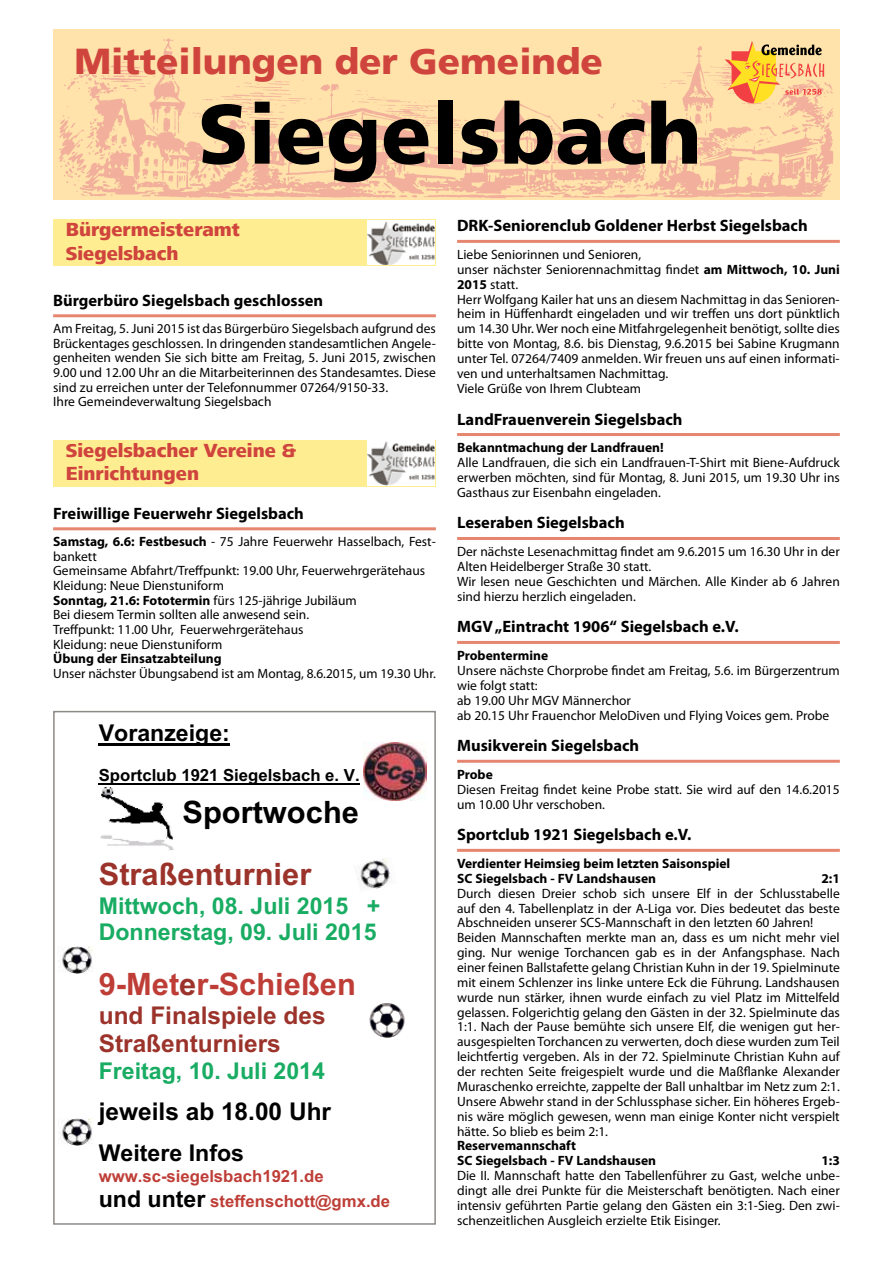
<style>
.page{position:relative;width:893px;height:1263px;background:#fff}
.page>*{position:absolute;margin:0;border:0;box-sizing:border-box;transform-origin:0 0}
.t1{font:900 84px "Frutiger LT";color:#000}
.t2{font:900 36px "Frutiger LT";color:#d0443e}
.t3{font:700 30.9px "Arial";color:#be3e37}
.t4{font:700 30.9px "Arial";color:#9b332b}
.t5{font:700 30.9px "Arial";color:#000}
.t6{font:700 24.45px/28px "Arial";color:#9b332b}
.t7{font:700 24.45px "Arial";color:#000}
.t8{font:700 23.1px/26.5px "Arial";color:#19ac63}
.t9{font:700 23.1px "Arial";color:#000}
.t10{font:800 19.5px/23.4px "Frutiger Next LT";color:#d0443e}
.t11{font:700 16.8px/25.2px "Arial";color:#be3e37}
.t12{font:700 16.8px "Arial";color:#000}
.t13{font:700 16.5px "Myriad Pro";color:#000}
.t14{font:13.5px/14.9px "Myriad Pro";color:#000}
.t15{font:700 13.5px/14.9px "Myriad Pro";color:#000}
.s1{font-weight:700}
.s2{color:#9b332b}
.s3{font-size:23.1px;color:#000}
</style>
<div class="page">
<hr style="left:892px;top:0;width:1px;height:51px;background:#ffed91">
<div style="left:53px;top:30px;width:787px;height:170px;background:#ffe3aa"></div>
<img style="left:59px;top:38px;width:774px;height:161px">
<svg style="left:725px;top:41px;width:99px;height:62px"></svg>
<hr style="left:53px;top:314px;width:383px;height:3px;background:#e68670">
<div style="left:53px;top:219px;width:383px;height:47px;background:#ffed91"></div>
<img style="left:367px;top:220px;width:68px;height:45px">
<hr style="left:53px;top:527px;width:383px;height:3px;background:#e68670">
<div style="left:53px;top:440px;width:383px;height:46px;background:#ffed91"></div>
<img style="left:367px;top:441px;width:68px;height:44px">
<hr style="left:457px;top:240px;width:383px;height:3px;background:#e68670">
<hr style="left:457px;top:433px;width:383px;height:3px;background:#e68670">
<hr style="left:457px;top:537px;width:383px;height:3px;background:#e68670">
<hr style="left:457px;top:641px;width:383px;height:3px;background:#e68670">
<hr style="left:457px;top:760px;width:383px;height:3px;background:#e68670">
<hr style="left:457px;top:849px;width:383px;height:3px;background:#e68670">
<img style="left:100px;top:787px;width:74px;height:63px">
<img style="left:363px;top:742px;width:64px;height:59px">
<img style="left:369px;top:1003px;width:36px;height:35px">
<img style="left:62px;top:946px;width:31px;height:28px">
<img style="left:62px;top:1118px;width:31px;height:27px">
<img style="left:358px;top:858px;width:35px;height:32px">
<hr style="left:99px;top:743px;width:131px;height:3px;background:#000">
<hr style="left:99px;top:783px;width:261px;height:1px;background:#000">
<div style="left:53px;top:711px;width:383px;height:514px;border:2px solid #8d8986"></div>
<h2 class="t2" style="left:74px;top:40px;width:530px">Mitteilungen der Gemeinde</h2>
<h1 class="t1" style="left:198px;top:83px;width:505px">Siegelsbach</h1>
<h3 class="t10" style="left:66px;top:218px;width:176px">Bürgermeisteramt<br>Siegelsbach</h3>
<p class="t13" style="left:53px;top:289px;width:272px">Bürgerbüro Siegelsbach geschlossen</p>
<p class="t14" style="left:53px;top:321px;width:384px">Am Freitag, 5. Juni 2015 ist das Bürgerbüro Siegelsbach aufgrund des Brückentages geschlossen. In dringenden standesamtlichen Angele&shy;genheiten wenden Sie sich bitte am Freitag, 5. Juni 2015, zwischen 9.00 und 12.00 Uhr an die Mitarbeiterinnen des Standesamtes. Diese sind zu erreichen unter der Telefonnummer 07264/9150-33.<br>Ihre Gemeindeverwaltung Siegelsbach</p>
<h3 class="t10" style="left:66px;top:439px;width:232px">Siegelsbacher Vereine &amp;<br>Einrichtungen</h3>
<p class="t13" style="left:53px;top:502px;width:252px">Freiwillige Feuerwehr Siegelsbach</p>
<p class="t14" style="left:53px;top:534px;width:384px"><span class="s1">Samstag, 6.6: Festbesuch</span> - 75 Jahre Feuerwehr Hasselbach, Fest&shy;bankett<br>Gemeinsame Abfahrt/Treffpunkt: 19.00 Uhr, Feuerwehrgerätehaus Kleidung: Neue Dienstuniform<br><span class="s1">Sonntag, 21.6: Fototermin</span> fürs 125-jährige Jubiläum<br>Bei diesem Termin sollten alle anwesend sein.<br>Treffpunkt: 11.00 Uhr, Feuerwehrgerätehaus<br>Kleidung: neue Dienstuniform</p>
<p class="t15" style="left:53px;top:651px;width:170px">Übung der Einsatzabteilung</p>
<p class="t14" style="left:53px;top:666px;width:384px">Unser nächster Übungsabend ist am Montag, 8.6.2015, um 19.30 Uhr.</p>
<h3 class="t9" style="left:99px;top:717px;width:133px">Voranzeige:</h3>
<p class="t12" style="left:99px;top:764px;width:262px">Sportclub 1921 Siegelsbach e. V.</p>
<h3 class="t5" style="left:182px;top:791px;width:178px">Sportwoche</h3>
<h3 class="t4" style="left:99px;top:854px;width:214px">Straßenturnier</h3>
<h3 class="t8" style="left:99px;top:893px;width:283px">Mittwoch, 08. Juli 2015 +<br>Donnerstag, 09. Juli 2015</h3>
<h3 class="t3" style="left:99px;top:963px;width:259px">9-Met<span class="s2">e</span>r-Schießen</h3>
<h3 class="t6" style="left:99px;top:1002px;width:228px">und Finalspiele des<br>Straßenturniers</h3>
<h3 class="t8" style="left:99px;top:1058px;width:228px">Freitag, 10. Juli 2014</h3>
<h3 class="t7" style="left:99px;top:1095px;width:234px">jeweils ab 18.00 Uhr</h3>
<h3 class="t9" style="left:99px;top:1138px;width:147px">Weitere Infos</h3>
<p class="t11" style="left:99px;top:1164px;width:293px">www.sc-siegelsbach1921.de<br><span class="s3">und unter</span> steffenschott@gmx.de</p>
<p class="t13" style="left:457px;top:215px;width:352px">DRK-Seniorenclub Goldener Herbst Siegelsbach</p>
<p class="t14" style="left:457px;top:247px;width:384px">Liebe Seniorinnen und Senioren,<br>unser nächster Seniorennachmittag findet <span class="s1">am Mittwoch, 10. Juni 2015</span> statt.<br>Herr Wolfgang Kailer hat uns an diesem Nachmittag in das Senioren&shy;heim in Hüffenhardt eingeladen und wir treffen uns dort pünktlich um 14.30 Uhr. Wer noch eine Mitfahrgelegenheit benötigt, sollte dies bitte von Montag, 8.6. bis Dienstag, 9.6.2015 bei Sabine Krugmann unter Tel. 07264/7409 anmelden. Wir freuen uns auf einen informati&shy;ven und unterhaltsamen Nachmittag.<br>Viele Grüße von Ihrem Clubteam</p>
<p class="t13" style="left:457px;top:408px;width:227px">LandFrauenverein Siegelsbach</p>
<p class="t15" style="left:457px;top:440px;width:208px">Bekanntmachung der Landfrauen!</p>
<p class="t14" style="left:457px;top:455px;width:384px;text-align:justify">Alle Landfrauen, die sich ein Landfrauen-T-Shirt mit Biene-Aufdruck erwerben möchten, sind für Montag, 8. Juni 2015, um 19.30 Uhr ins Gasthaus zur Eisenbahn eingeladen.</p>
<p class="t13" style="left:457px;top:512px;width:169px">Leseraben Siegelsbach</p>
<p class="t14" style="left:457px;top:544px;width:384px">Der nächste Lesenachmittag findet am 9.6.2015 um 16.30 Uhr in der Alten Heidelberger Straße 30 statt.<br>Wir lesen neue Geschichten und Märchen. Alle Kinder ab 6 Jahren sind hierzu herzlich eingeladen.</p>
<p class="t13" style="left:457px;top:616px;width:283px">MGV „Eintracht 1906“ Siegelsbach e.V.</p>
<p class="t15" style="left:457px;top:648px;width:93px">Probentermine</p>
<p class="t14" style="left:457px;top:663px;width:384px">Unsere nächste Chorprobe findet am Freitag, 5.6. im Bürgerzentrum wie folgt statt:<br>ab 19.00 Uhr MGV Männerchor<br>ab 20.15 Uhr Frauenchor MeloDiven und Flying Voices gem. Probe</p>
<p class="t13" style="left:457px;top:735px;width:184px">Musikverein Siegelsbach</p>
<p class="t15" style="left:457px;top:766px;width:37px">Probe</p>
<p class="t14" style="left:457px;top:781px;width:384px">Diesen Freitag findet keine Probe statt. Sie wird auf den 14.6.2015 um 10.00 Uhr verschoben.</p>
<p class="t13" style="left:457px;top:824px;width:236px">Sportclub 1921 Siegelsbach e.V.</p>
<p class="t15" style="left:457px;top:855px;width:275px">Verdienter Heimsieg beim letzten Saisonspiel<br>SC Siegelsbach - FV Landshausen</p>
<p class="t15" style="left:821px;top:870px;width:20px">2:1</p>
<p class="t14" style="left:457px;top:885px;width:384px">Durch diesen Dreier schob sich unsere Elf in der Schlusstabelle auf den 4. Tabellenplatz in der A-Liga vor. Dies bedeutet das beste Abschneiden unserer SCS-Mannschaft in den letzten 60 Jahren!<br>Beiden Mannschaften merkte man an, dass es um nicht mehr viel ging. Nur wenige Torchancen gab es in der Anfangsphase. Nach einer feinen Ballstafette gelang Christian Kuhn in der 19. Spielminute mit einem Schlenzer ins linke untere Eck die Führung. Landshausen wurde nun stärker, ihnen wurde einfach zu viel Platz im Mittelfeld gelassen. Folgerichtig gelang den Gästen in der 32. Spielminute das 1:1. Nach der Pause bemühte sich unsere Elf, die wenigen gut her&shy;ausgespielten Torchancen zu verwerten, doch diese wurden zum Teil leichtfertig vergeben. Als in der 72. Spielminute Christian Kuhn auf der rechten Seite freigespielt wurde und die Maßflanke Alexander Muraschenko erreichte, zappelte der Ball unhaltbar im Netz zum 2:1.<br>Unsere Abwehr stand in der Schlussphase sicher. Ein höheres Ergeb&shy;nis wäre möglich gewesen, wenn man einige Konter nicht verspielt hätte. So blieb es beim 2:1.</p>
<p class="t15" style="left:457px;top:1138px;width:200px">Reservemannschaft<br>SC Siegelsbach - FV Landshausen</p>
<p class="t15" style="left:821px;top:1153px;width:20px">1:3</p>
<p class="t14" style="left:457px;top:1168px;width:384px;text-align:justify">Die II. Mannschaft hatte den Tabellenführer zu Gast, welche unbe&shy;dingt alle drei Punkte für die Meisterschaft benötigten. Nach einer intensiv geführten Partie gelang den Gästen ein 3:1-Sieg. Den zwi&shy;schenzeitlichen Ausgleich erzielte Etik Eisinger.</p>
</div>
